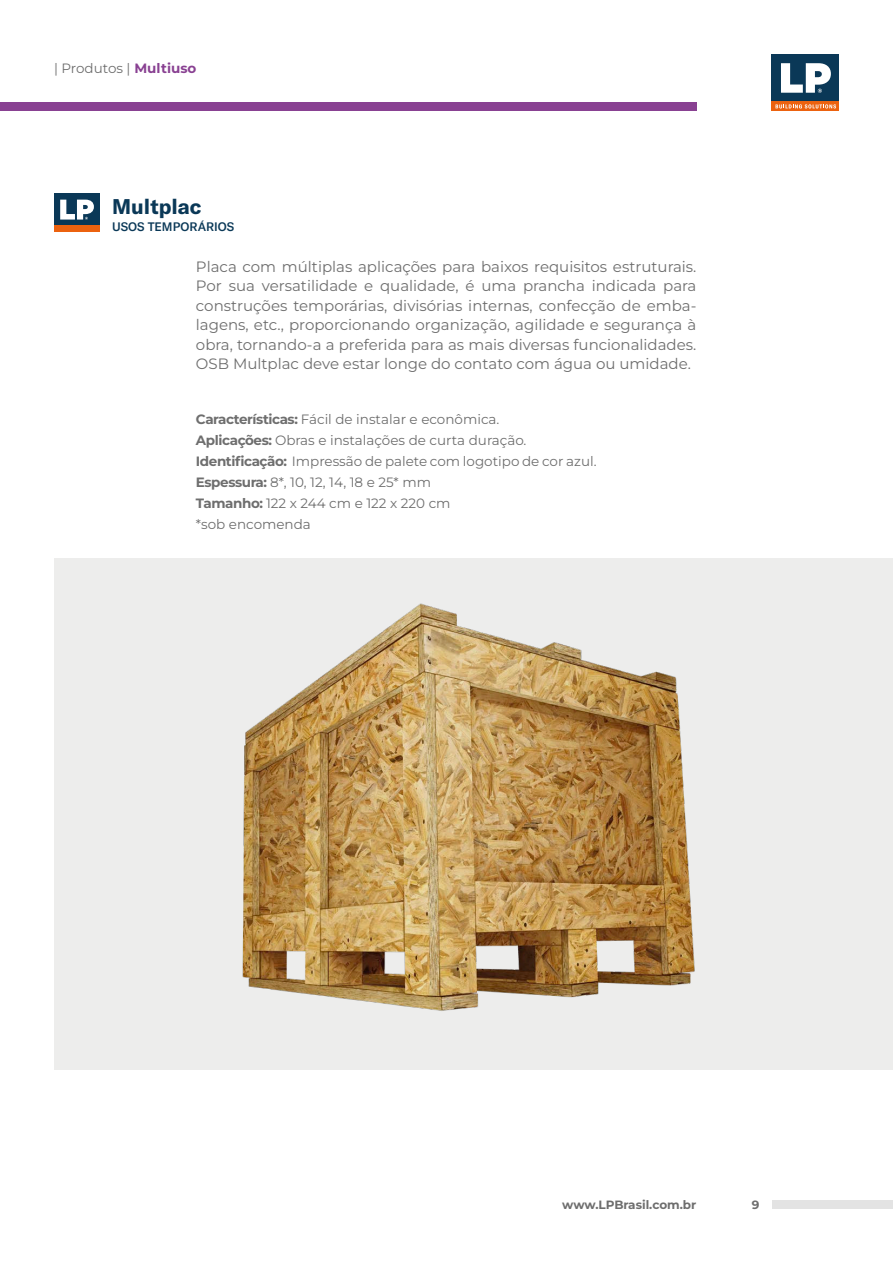
<style>
.page{position:relative;width:893px;height:1263px;background:#fff}
.page>*{position:absolute;margin:0;border:0;box-sizing:border-box;transform-origin:0 0}
.t1{font:700 21px "GT America";color:#0a3857}
.t2{font:15px/19.5px "Montserrat";color:#6e6e6e;text-align:justify}
.t3{font:13.5px "Montserrat";color:#6e6e6e}
.t4{font:700 12px "Montserrat";color:#6e6e6e}
.t5{font:500 12px "GT America";color:#0a3857}
.s1{font-weight:700;color:#894192}
.s2{font-weight:700}
</style>
<div class="page">
<div style="left:772px;top:54px;width:67px;height:48px;background:#0a3857"></div>
<svg style="left:772px;top:102px;width:67px;height:9px"></svg>
<svg style="left:781px;top:63px;width:50px;height:30px"></svg>
<svg style="left:775px;top:104px;width:61px;height:4px"></svg>
<div style="left:772px;top:1200px;width:121px;height:9px;background:#e3e3e3"></div>
<div style="left:0;top:102px;width:696px;height:9px;background:#894192"></div>
<div style="left:54px;top:558px;width:839px;height:511px;background:#ededec"></div>
<img style="left:242px;top:603px;width:453px;height:408px">
<div style="left:54px;top:193px;width:45px;height:33px;background:#0a3857"></div>
<div style="left:54px;top:226px;width:45px;height:6px;background:#ec620f"></div>
<svg style="left:60px;top:200px;width:34px;height:20px"></svg>
<p class="t3" style="left:54px;top:59px;width:144px">| Produtos | <span class="s1">Multiuso</span></p>
<p class="t1" style="left:112px;top:194px;width:91px">Multplac</p>
<p class="t5" style="left:112px;top:219px;width:123px">USOS TEMPORÁRIOS</p>
<p class="t2" style="left:196px;top:256px;width:502px">Placa com múltiplas aplicações para baixos requisitos estruturais.<br>Por sua versatilidade e qualidade, é uma prancha indicada para construções temporárias, divisórias internas, confecção de emba&shy;lagens, etc., proporcionando organização, agilidade e segurança à obra, tornando-a a preferida para as mais diversas funcionalidades.<br>OSB Multplac deve estar longe do contato com água ou umidade.</p>
<p class="t3" style="left:196px;top:410px;width:305px"><span class="s2">Características:</span> Fácil de instalar e econômica.</p>
<p class="t3" style="left:196px;top:431px;width:332px"><span class="s2">Aplicações:</span> Obras e instalações de curta duração.</p>
<p class="t3" style="left:196px;top:452px;width:402px"><span class="s2">Identificação:</span> Impressão de palete com logotipo de cor azul.</p>
<p class="t3" style="left:196px;top:473px;width:237px"><span class="s2">Espessura:</span> 8*, 10, 12, 14, 18 e 25* mm</p>
<p class="t3" style="left:196px;top:494px;width:256px"><span class="s2">Tamanho:</span> 122 x 244 cm e 122 x 220 cm</p>
<p class="t3" style="left:196px;top:515px;width:116px">*sob encomenda</p>
<p class="t4" style="left:562px;top:1196px;width:136px">www.LPBrasil.com.br</p>
<p class="t4" style="left:752px;top:1196px;width:9px">9</p>
</div>
